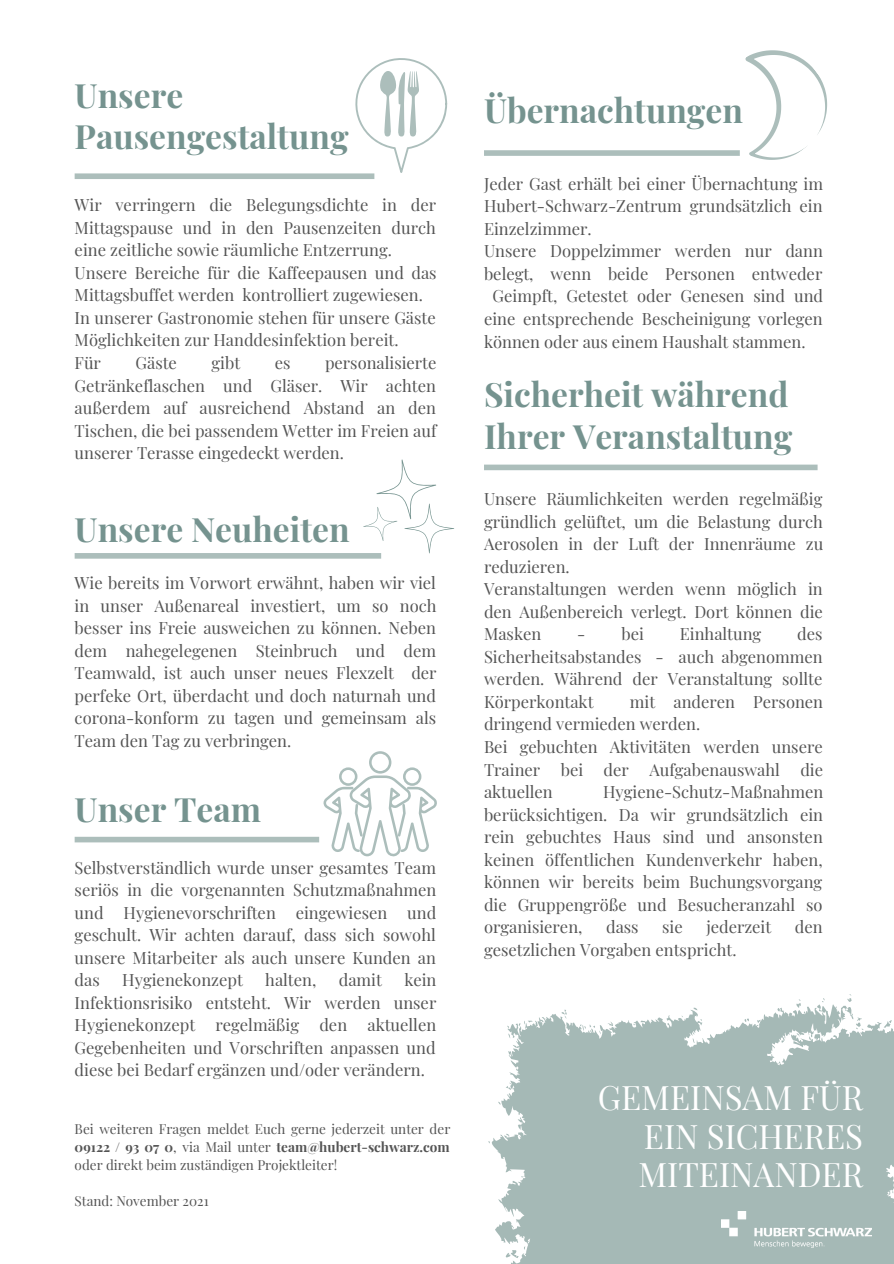
<style>
.page{position:relative;width:894px;height:1264px;background:#fff}
.page>*{position:absolute;margin:0;border:0;box-sizing:border-box;transform-origin:0 0}
.t1{font:700 33.45px/41.7px "Playfair Display";color:#75938f}
.t2{font:33px/38.2px "Playfair Display";color:#fff}
.t3{font:16.5px/22.5px "Playfair Display";color:#545454;text-align:justify}
.t4{font:13.5px/18px "Playfair Display";color:#545454;text-align:justify}
.s1{font-weight:700}
</style>
<div class="page">
<div style="left:75px;top:173px;width:299px;height:6px;background:#acbebb"></div>
<div style="left:484px;top:150px;width:255px;height:6px;background:#acbebb"></div>
<div style="left:484px;top:464px;width:333px;height:6px;background:#acbebb"></div>
<div style="left:75px;top:553px;width:306px;height:5px;background:#acbebb"></div>
<svg style="left:355px;top:58px;width:92px;height:115px"></svg>
<svg style="left:701px;top:50px;width:127px;height:110px"></svg>
<svg style="left:847px;top:994px;width:5px;height:8px"></svg>
<svg style="left:488px;top:1004px;width:405px;height:259px;background:#b2c3c0"></svg>
<svg style="left:363px;top:459px;width:91px;height:94px"></svg>
<div style="left:75px;top:836px;width:244px;height:6px;background:#acbebb"></div>
<svg style="left:323px;top:751px;width:114px;height:106px"></svg>
<img style="left:721px;top:1211px;width:150px;height:36px">
<p class="t1" style="left:75px;top:73px;width:275px">Unsere<br>Pausengestaltung</p>
<p class="t1" style="left:484px;top:89px;width:260px">Übernachtungen</p>
<p class="t3" style="left:484px;top:172px;width:340px">Jeder Gast erhält bei einer Übernachtung im Hubert-Schwarz-Zentrum grundsätzlich ein Einzelzimmer.</p>
<p class="t3" style="left:484px;top:239px;width:340px">Unsere Doppelzimmer werden nur dann</p>
<p class="t3" style="left:484px;top:262px;width:340px">belegt, wenn beide Personen entweder</p>
<p class="t3" style="left:492px;top:284px;width:332px">Geimpft, Getestet oder Genesen sind und</p>
<p class="t3" style="left:484px;top:307px;width:340px">eine entsprechende Bescheinigung vorlegen</p>
<p class="t3" style="left:484px;top:329px;width:323px">können oder aus einem Haushalt stammen.</p>
<p class="t1" style="left:484px;top:372px;width:309px">Sicherheit während<br>Ihrer Veranstaltung</p>
<p class="t3" style="left:75px;top:193px;width:363px">Wir verringern die Belegungsdichte in der Mittagspause und in den Pausenzeiten durch eine zeitliche sowie räumliche Entzerrung.</p>
<p class="t3" style="left:75px;top:261px;width:363px">Unsere Bereiche für die Kaffeepausen und das<br>Mittagsbuffet werden kontrolliert zugewiesen.</p>
<p class="t3" style="left:75px;top:306px;width:362px">In unserer Gastronomie stehen für unsere Gäste<br>Möglichkeiten zur Handdesinfektion bereit.</p>
<p class="t3" style="left:75px;top:351px;width:28px">Für</p>
<p class="t3" style="left:135px;top:351px;width:43px">Gäste</p>
<p class="t3" style="left:211px;top:351px;width:30px">gibt</p>
<p class="t3" style="left:275px;top:351px;width:17px">es</p>
<p class="t3" style="left:75px;top:351px;width:363px;text-indent:250px">personalisierte Getränkeflaschen und Gläser. Wir achten außerdem auf ausreichend Abstand an den Tischen, die bei passendem Wetter im Freien auf unserer Terasse eingedeckt werden.</p>
<p class="t1" style="left:75px;top:507px;width:276px">Unsere Neuheiten</p>
<p class="t3" style="left:75px;top:571px;width:363px">Wie bereits im Vorwort erwähnt, haben wir viel in unser Außenareal investiert, um so noch besser ins Freie ausweichen zu können. Neben dem nahegelegenen Steinbruch und dem Teamwald, ist auch unser neues Flexzelt der perfeke Ort, überdacht und doch naturnah und corona-konform zu tagen und gemeinsam als Team den Tag zu verbringen.</p>
<p class="t1" style="left:75px;top:787px;width:188px">Unser Team</p>
<p class="t3" style="left:75px;top:855px;width:363px">Selbstverständlich wurde unser gesamtes Team seriös in die vorgenannten Schutzmaßnahmen und Hygienevorschriften eingewiesen und geschult. Wir achten darauf, dass sich sowohl unsere Mitarbeiter als auch unsere Kunden an das</p>
<p class="t3" style="left:75px;top:968px;width:363px;text-indent:329px">kein Infektionsrisiko entsteht. Wir werden unser Hygienekonzept regelmäßig den aktuellen Gegebenheiten und Vorschriften anpassen und diese bei Bedarf ergänzen und/oder verändern.</p>
<p class="t3" style="left:122px;top:968px;width:122px">Hygienekonzept</p>
<p class="t3" style="left:265px;top:968px;width:52px">halten,</p>
<p class="t3" style="left:338px;top:968px;width:45px">damit</p>
<p class="t4" style="left:75px;top:1119px;width:377px">Bei weiteren Fragen meldet Euch gerne jederzeit unter der <span class="s1">09122 / 93 07 0</span>, via Mail unter <span class="s1">team@hubert-schwarz.com </span>oder direkt beim zuständigen Projektleiter!</p>
<p class="t4" style="left:75px;top:1191px;width:135px">Stand: November 2021</p>
<p class="t3" style="left:484px;top:487px;width:340px">Unsere Räumlichkeiten werden regelmäßig gründlich gelüftet, um die Belastung durch Aerosolen in der Luft der Innenräume zu reduzieren.</p>
<p class="t3" style="left:484px;top:577px;width:340px">Veranstaltungen werden wenn möglich in den Außenbereich verlegt. Dort können die Masken</p>
<p class="t3" style="left:484px;top:622px;width:340px;text-indent:313px">des Sicherheitsabstandes - auch abgenommen werden. Während der Veranstaltung sollte Körperkontakt</p>
<p class="t3" style="left:577px;top:622px;width:68px">- bei</p>
<p class="t3" style="left:679px;top:622px;width:83px">Einhaltung</p>
<p class="t3" style="left:484px;top:689px;width:340px;text-indent:146px">mit anderen Personen dringend vermieden werden.</p>
<p class="t3" style="left:484px;top:735px;width:340px">Bei gebuchten Aktivitäten werden unsere Trainer bei der Aufgabenauswahl die aktuellen</p>
<p class="t3" style="left:484px;top:780px;width:341px;text-indent:119px">Hygiene-Schutz-Maßnahmen berücksichtigen. Da wir grundsätzlich ein rein gebuchtes Haus sind und ansonsten keinen öffentlichen Kundenverkehr haben, können wir bereits beim Buchungsvorgang die Gruppengröße und Besucheranzahl so organisieren,</p>
<p class="t3" style="left:606px;top:915px;width:34px">dass</p>
<p class="t3" style="left:662px;top:915px;width:22px">sie</p>
<p class="t3" style="left:706px;top:915px;width:66px">jederzeit</p>
<p class="t3" style="left:794px;top:915px;width:29px">den</p>
<p class="t3" style="left:484px;top:937px;width:254px">gesetzlichen Vorgaben entspricht.</p>
<p class="t2" style="left:597px;top:1077px;width:266px">GEMEINSAM FÜR</p>
<p class="t2" style="left:638px;top:1115px;width:226px">EIN SICHERES<br>MITEINANDER</p>
</div>
